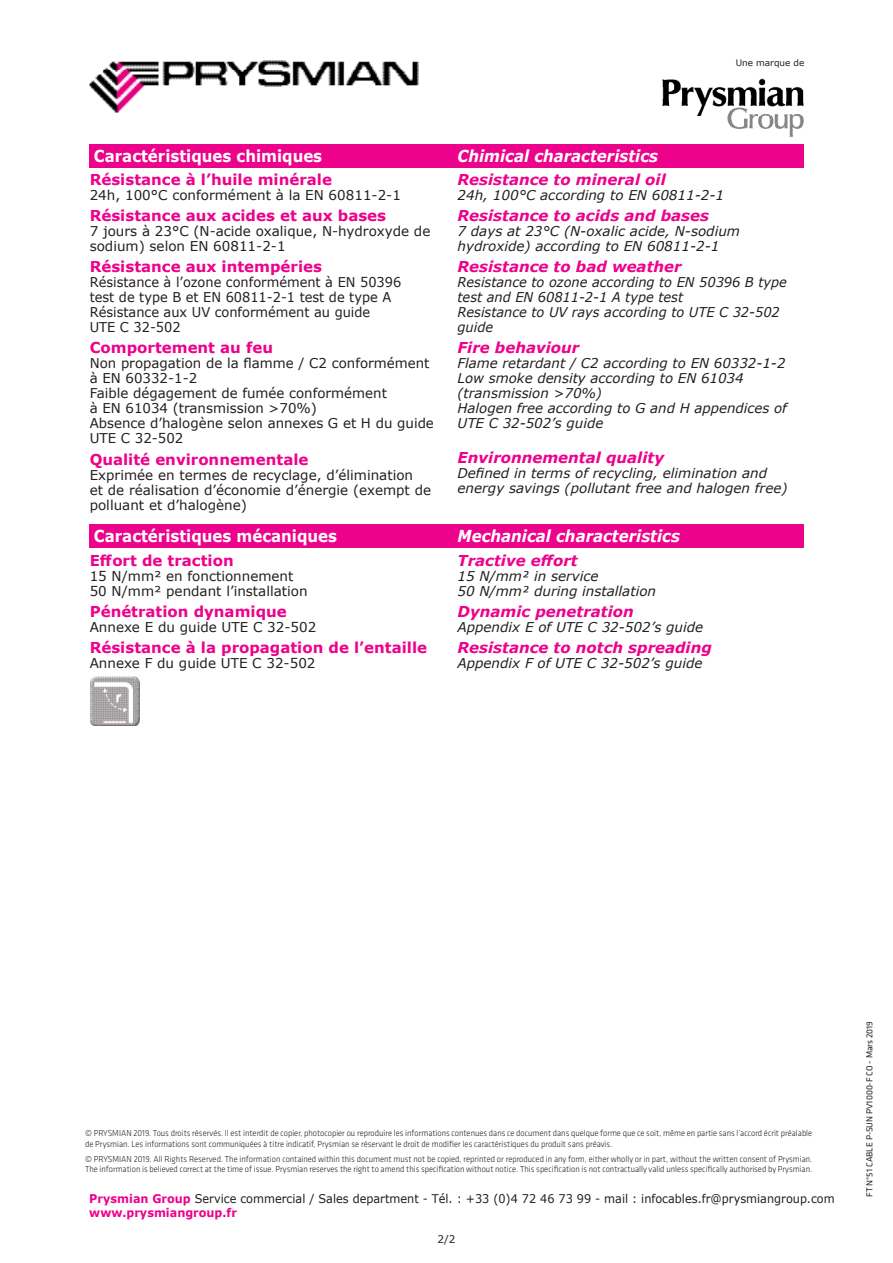
<style>
.page{position:relative;width:893px;height:1263px;background:#fff}
.page>*{position:absolute;margin:0;border:0;box-sizing:border-box;transform-origin:0 0}
.t1{font:700 16.5px "Verdana";color:#fff;scale:.91 1}
.t2{font:italic 700 16.5px "Verdana";color:#fff;scale:.91 1}
.t3{font:700 15px "Verdana";color:#ed028c}
.t4{font:italic 700 15px "Verdana";color:#ed028c}
.t5{font:13.5px/15px "Verdana";color:#231f20}
.t6{font:italic 13.5px/15px "Verdana";color:#231f20}
.t7{font:13.5px/15px "Verdana";color:#231f20;scale:.96 1}
.t8{font:italic 13.5px/15px "Verdana";color:#231f20;scale:.96 1}
.t9{font:12px "Verdana";color:#231f20;scale:.94 1}
.t10{font:700 12px "Verdana";color:#ed028c;scale:.94 1}
.t11{font:10.5px "Verdana";color:#231f20}
.t12{font:300 9px/10.8px "Klavika";color:#231f20;scale:.94 1}
.t13{font:9px "Klavika";color:#231f20}
.t14{font:8.85px "Verdana";color:#231f20}
.s1{font-weight:700;color:#ed028c}
</style>
<div class="page">
<img style="left:89px;top:60px;width:330px;height:53px">
<img style="left:662px;top:78px;width:142px;height:60px">
<div style="left:90px;top:525px;width:714px;height:23px;background:#ed028c"></div>
<div style="left:90px;top:145px;width:714px;height:23px;background:#ed028c"></div>
<img style="left:90px;top:676px;width:50px;height:50px">
<p class="t1" style="left:94px;top:144px;width:252px">Caractéristiques chimiques</p>
<p class="t2" style="left:458px;top:144px;width:222px">Chimical characteristics</p>
<p class="t14" style="left:736px;top:57px;width:70px">Une marque de</p>
<p class="t3" style="left:90px;top:169px;width:244px">Résistance à l’huile minérale</p>
<p class="t5" style="left:90px;top:188px;width:313px">24h, 100°C conformément à la EN 60811-2-1</p>
<p class="t3" style="left:90px;top:205px;width:298px">Résistance aux acides et aux bases</p>
<p class="t5" style="left:90px;top:224px;width:342px">7 jours à 23°C (N-acide oxalique, N-hydroxyde de sodium) selon EN 60811-2-1</p>
<p class="t3" style="left:90px;top:256px;width:234px">Résistance aux intempéries</p>
<p class="t7" style="left:90px;top:274px;width:326px">Résistance à l’ozone conformément à EN 50396 test de type B et EN 60811-2-1 test de type A</p>
<p class="t7" style="left:90px;top:304px;width:294px">Résistance aux UV conformément au guide<br>UTE C 32-502</p>
<p class="t3" style="left:90px;top:337px;width:185px">Comportement au feu</p>
<p class="t5" style="left:90px;top:355px;width:341px">Non propagation de la flamme / C2 conformément à EN 60332-1-2</p>
<p class="t5" style="left:90px;top:385px;width:299px">Faible dégagement de fumée conformément à EN 61034 (transmission &gt;70%)</p>
<p class="t5" style="left:90px;top:415px;width:346px">Absence d’halogène selon annexes G et H du guide<br>UTE C 32-502</p>
<p class="t3" style="left:90px;top:449px;width:220px">Qualité environnementale</p>
<p class="t5" style="left:90px;top:467px;width:343px">Exprimée en termes de recyclage, d’élimination<br>et de réalisation d’économie d’énergie (exempt de polluant et d’halogène)</p>
<p class="t4" style="left:458px;top:169px;width:210px">Resistance to mineral oil</p>
<p class="t6" style="left:458px;top:188px;width:268px">24h, 100°C according to EN 60811-2-1</p>
<p class="t4" style="left:458px;top:205px;width:253px">Resistance to acids and bases</p>
<p class="t6" style="left:458px;top:224px;width:284px">7 days at 23°C (N-oxalic acide, N-sodium hydroxide) according to EN 60811-2-1</p>
<p class="t4" style="left:458px;top:256px;width:226px">Resistance to bad weather</p>
<p class="t8" style="left:458px;top:274px;width:345px">Resistance to ozone according to EN 50396 B type test and EN 60811-2-1 A type test</p>
<p class="t8" style="left:458px;top:304px;width:337px">Resistance to UV rays according to UTE C 32-502 guide</p>
<p class="t4" style="left:458px;top:337px;width:123px">Fire behaviour</p>
<p class="t6" style="left:458px;top:355px;width:329px">Flame retardant / C2 according to EN 60332-1-2</p>
<p class="t6" style="left:458px;top:370px;width:287px">Low smoke density according to EN 61034 (transmission &gt;70%)</p>
<p class="t6" style="left:458px;top:400px;width:331px">Halogen free according to G and H appendices of<br>UTE C 32-502’s guide</p>
<p class="t4" style="left:458px;top:447px;width:208px">Environnemental quality</p>
<p class="t6" style="left:458px;top:466px;width:332px">Defined in terms of recycling, elimination and energy savings (pollutant free and halogen free)</p>
<p class="t1" style="left:94px;top:524px;width:269px">Caractéristiques mécaniques</p>
<p class="t2" style="left:458px;top:524px;width:246px">Mechanical characteristics</p>
<p class="t3" style="left:90px;top:550px;width:146px">Effort de traction</p>
<p class="t5" style="left:90px;top:568px;width:219px">15 N/mm² en fonctionnement<br>50 N/mm² pendant l’installation</p>
<p class="t3" style="left:90px;top:601px;width:199px">Pénétration dynamique</p>
<p class="t5" style="left:90px;top:619px;width:228px">Annexe E du guide UTE C 32-502</p>
<p class="t3" style="left:90px;top:636px;width:339px">Résistance à la propagation de l’entaille</p>
<p class="t5" style="left:90px;top:655px;width:227px">Annexe F du guide UTE C 32-502</p>
<p class="t4" style="left:458px;top:550px;width:122px">Tractive effort</p>
<p class="t6" style="left:458px;top:568px;width:200px">15 N/mm² in service<br>50 N/mm² during installation</p>
<p class="t4" style="left:458px;top:601px;width:178px">Dynamic penetration</p>
<p class="t6" style="left:458px;top:619px;width:247px">Appendix E of UTE C 32-502’s guide</p>
<p class="t4" style="left:458px;top:636px;width:256px">Resistance to notch spreading</p>
<p class="t6" style="left:458px;top:655px;width:246px">Appendix F of UTE C 32-502’s guide</p>
<p class="t12" style="left:85px;top:1127px;width:775px">© PRYSMIAN 2019. Tous droits réservés. Il est interdit de copier, photocopier ou reproduire les informations contenues dans ce document dans quelque forme que ce soit, même en partie sans l’accord écrit préalable de Prysmian. Les informations sont communiquées à titre indicatif, Prysmian se réservant le droit de modifier les caractéristiques du produit sans préavis.</p>
<p class="t12" style="left:85px;top:1153px;width:775px">© PRYSMIAN 2019. All Rights Reserved. The information contained within this document must not be copied, reprinted or reproduced in any form, either wholly or in part, without the written consent of Prysmian.<br>The information is believed correct at the time of issue. Prysmian reserves the right to amend this specification without notice. This specification is not contractually valid unless specifically authorised by Prysmian.</p>
<p class="t9" style="left:89px;top:1190px;width:795px"><span class="s1">Prysmian Group</span> Service commercial / Sales department - Tél. : +33 (0)4 72 46 73 99 - mail : infocables.fr@prysmiangroup.com</p>
<p class="t10" style="left:89px;top:1204px;width:159px">www.prysmiangroup.fr</p>
<p class="t11" style="left:437px;top:1232px;width:20px">2/2</p>
<p class="t13" style="left:865px;top:1197px;width:178px;rotate:-90deg">FT N°51 CABLE P-SUN PV1000-F CO - Mars 2019</p>
</div>
